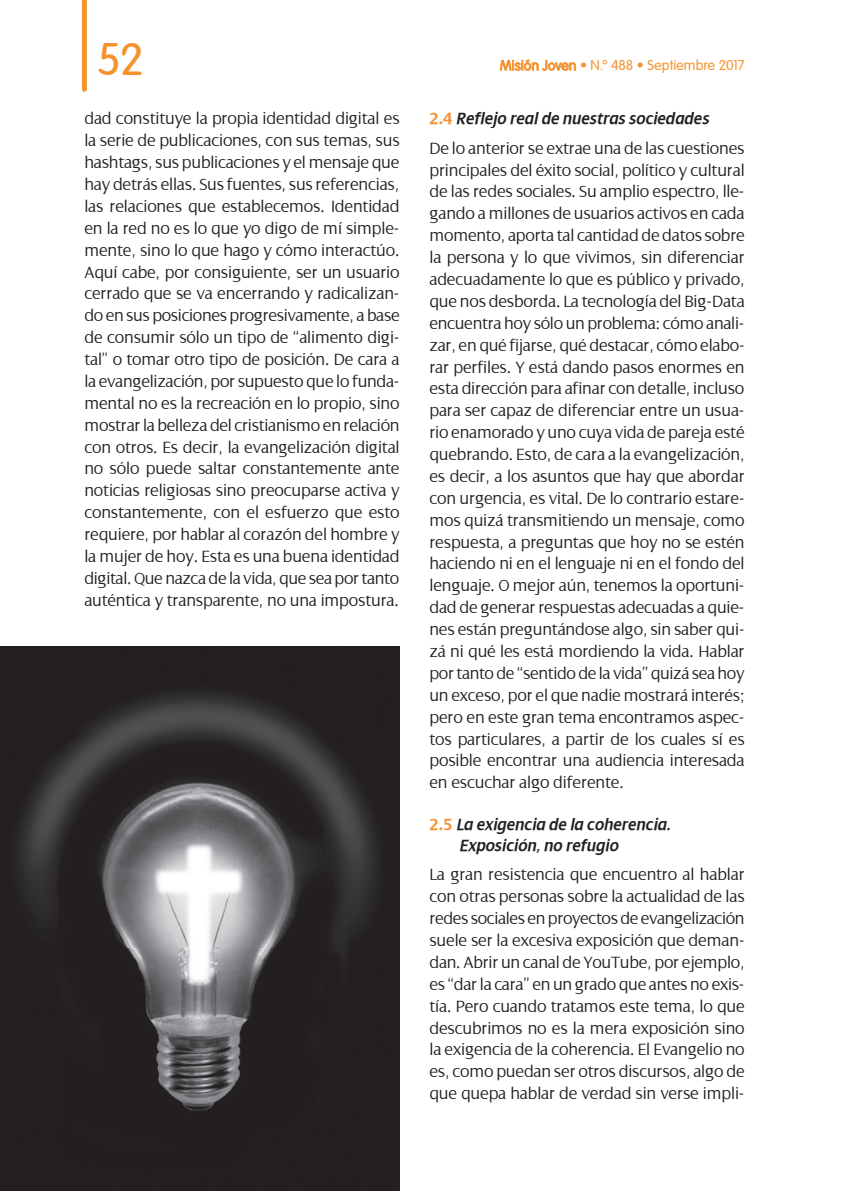
<style>
.page{position:relative;width:844px;height:1191px;background:#fff}
.page>*{position:absolute;margin:0;border:0;box-sizing:border-box;transform-origin:0 0}
.t1{font:300 45.5px "Vag";color:#f5922e}
.t2{font:300 17.5px/21.9px "Dialog";letter-spacing:-.01em;color:#231f20;text-align:justify}
.t3{font:italic 600 17.5px/21px "Dialog";letter-spacing:.01em;color:#231f20;scale:.95 1}
.t4{font:300 14px "VAG Rounded Std";letter-spacing:.01em;color:#f5922e}
.s1{font-weight:700;color:#f5922e}
.s2{font-weight:600;font-style:italic}
.s3{font-weight:700;font-style:normal;color:#f5922e}
</style>
<div class="page">
<div style="left:82px;top:0;width:5px;height:89px;background:#f5922e"></div>
<svg style="left:499px;top:59px;width:77px;height:12px"></svg>
<img style="left:0;top:646px;width:399px;height:545px">
<img style="left:0;top:948px;width:343px;height:243px">
<h1 class="t1" style="left:97px;top:34px;width:48px">52</h1>
<p class="t4" style="left:499px;top:57px;width:246px">Misión Joven • N.º 488 • Septiembre 2017</p>
<p class="t2" style="left:84px;top:108px;width:317px">dad constituye la propia identidad digital es la serie de publicaciones, con sus temas, sus hashtags, sus publicaciones y el mensaje que hay detrás ellas. Sus fuentes, sus referencias, las relaciones que establecemos. Identidad en la red no es lo que yo digo de mí simple&shy;mente, sino lo que hago y cómo interactúo.<br>Aquí cabe, por consiguiente, ser un usuario cerrado que se va encerrando y radicalizan&shy;do en sus posiciones progresivamente, a base de consumir sólo un tipo de “alimento digi&shy;tal” o tomar otro tipo de posición. De cara a la evangelización, por supuesto que lo funda&shy;mental no es la recreación en lo propio, sino mostrar la belleza del cristianismo en relación con otros. Es decir, la evangelización digital no sólo puede saltar constantemente ante noticias religiosas sino preocuparse activa y constantemente, con el esfuerzo que esto requiere, por hablar al corazón del hombre y la mujer de hoy. Esta es una buena identidad digital. Que nazca de la vida, que sea por tanto auténtica y transparente, no una impostura.</p>
<p class="t2" style="left:429px;top:104px;width:316px;line-height:29.4px"><span class="s1">2.4</span> <span class="s2">Reflejo real de nuestras sociedades<br></span>De lo anterior se extrae una de las cuestiones</p>
<p class="t2" style="left:429px;top:159px;width:317px">principales del éxito social, político y cultural de las redes sociales. Su amplio espectro, lle&shy;gando a millones de usuarios activos en cada momento, aporta tal cantidad de datos sobre la persona y lo que vivimos, sin diferenciar adecuadamente lo que es público y privado, que nos desborda. La tecnología del Big-Data encuentra hoy sólo un problema: cómo anali&shy;zar, en qué fijarse, qué destacar, cómo elabo&shy;rar perfiles. Y está dando pasos enormes en esta dirección para afinar con detalle, incluso para ser capaz de diferenciar entre un usua&shy;rio enamorado y uno cuya vida de pareja esté quebrando. Esto, de cara a la evangelización, es decir, a los asuntos que hay que abordar con urgencia, es vital. De lo contrario estare&shy;mos quizá transmitiendo un mensaje, como respuesta, a preguntas que hoy no se estén haciendo ni en el lenguaje ni en el fondo del lenguaje. O mejor aún, tenemos la oportuni&shy;dad de generar respuestas adecuadas a quie&shy;nes están preguntándose algo, sin saber qui&shy;zá ni qué les está mordiendo la vida. Hablar por tanto de “sentido de la vida” quizá sea hoy un exceso, por el que nadie mostrará interés; pero en este gran tema encontramos aspec&shy;tos particulares, a partir de los cuales sí es posible encontrar una audiencia interesada en escuchar algo diferente.</p>
<p class="t3" style="left:459px;top:814px;width:224px;text-indent:-30px"><span class="s3">2.5</span> La exigencia de la coherencia.<br>Exposición, no refugio</p>
<p class="t2" style="left:429px;top:864px;width:317px">La gran resistencia que encuentro al hablar con otras personas sobre la actualidad de las redes sociales en proyectos de evangelización suele ser la excesiva exposición que deman&shy;dan. Abrir un canal de YouTube, por ejemplo, es “dar la cara” en un grado que antes no exis&shy;tía. Pero cuando tratamos este tema, lo que descubrimos no es la mera exposición sino la exigencia de la coherencia. El Evangelio no es, como puedan ser otros discursos, algo de que quepa hablar de verdad sin verse impli-</p>
</div>
